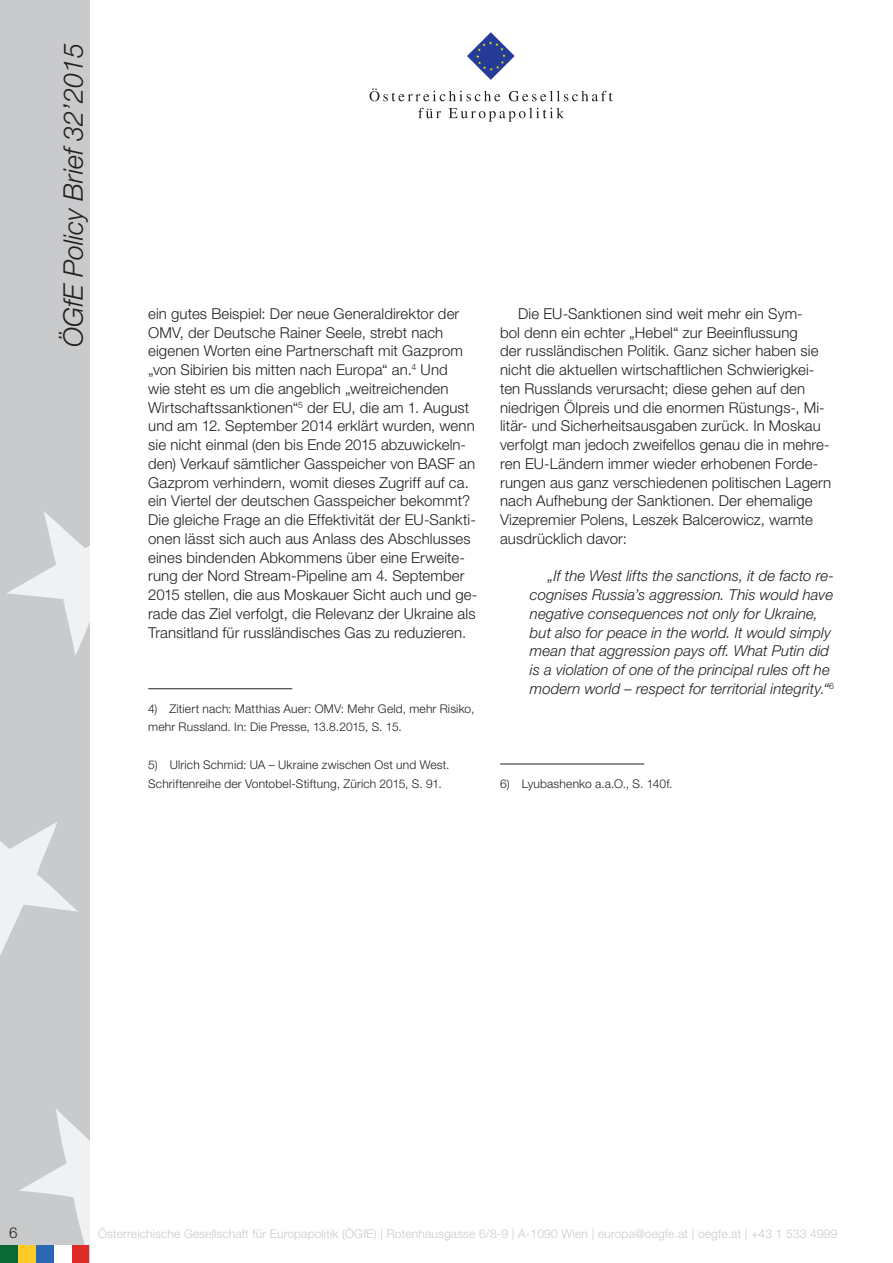
<style>
.page{position:relative;width:893px;height:1263px;background:#fff}
.page>*{position:absolute;margin:0;border:0;box-sizing:border-box;transform-origin:0 0}
.t1{font:italic 300 27px "Helvetica Neue LT Std";color:#231f20}
.Standard_Paragraph{font:300 15px/18.8px "Helvetica Neue LT Std";letter-spacing:.005em;color:#231f20}
.Standard_Paragraph-2{font:italic 300 15px/18.8px "Helvetica Neue LT Std";letter-spacing:.005em;color:#231f20}
.Footnotes{font:300 12px/18.8px "Helvetica Neue LT Std";letter-spacing:.015em;color:#231f20}
.t2{font:300 12px "Helvetica Neue LT Std";letter-spacing:.015em;color:#c9cacc}
</style>
<div class="page">
<div style="left:0;top:0;width:89px;height:1263px;background:#c9cacc"></div>
<svg style="left:19px;top:1109px;width:70px;height:136px"></svg>
<svg style="left:0;top:822px;width:78px;height:134px"></svg>
<svg style="left:7px;top:511px;width:82px;height:144px"></svg>
<div style="left:18px;top:1245px;width:18px;height:18px;background:#fecb26"></div>
<div style="left:36px;top:1245px;width:18px;height:18px;background:#2b68b3"></div>
<div style="left:71px;top:1245px;width:18px;height:18px;background:#de2b26"></div>
<div style="left:0;top:1245px;width:18px;height:18px;background:#0b6936"></div>
<div style="left:54px;top:1245px;width:17px;height:18px;background:#fff"></div>
<svg style="left:467px;top:32px;width:48px;height:48px"></svg>
<svg style="left:370px;top:88px;width:130px;height:13px"></svg>
<svg style="left:509px;top:91px;width:104px;height:10px"></svg>
<svg style="left:418px;top:108px;width:23px;height:10px"></svg>
<svg style="left:449px;top:108px;width:115px;height:14px"></svg>
<hr style="left:148px;top:688px;width:144px;height:1px;background:#231f20">
<hr style="left:500px;top:764px;width:144px;height:1px;background:#231f20">
<h1 class="t1" style="left:57px;top:347px;width:305px;rotate:-90deg">ÖGfE Policy Brief 32’2015</h1>
<p class="Standard_Paragraph" style="left:148px;top:304px;width:331px">ein gutes Beispiel: Der neue Generaldirektor der OMV, der Deutsche Rainer Seele, strebt nach eigenen Worten eine Partnerschaft mit Gazprom „von Sibirien bis mitten nach Europa“ an.<sup>4</sup> Und<br>wie steht es um die angeblich „weitreichenden Wirtschaftssanktionen“<sup>5</sup> der EU, die am 1. August und am 12. September 2014 erklärt wurden, wenn sie nicht einmal (den bis Ende 2015 abzuwickeln&shy;den) Verkauf sämtlicher Gasspeicher von BASF an Gazprom verhindern, womit dieses Zugriff auf ca. ein Viertel der deutschen Gasspeicher bekommt?<br>Die gleiche Frage an die Effektivität der EU-Sankti&shy;onen lässt sich auch aus Anlass des Abschlusses eines bindenden Abkommens über eine Erweite&shy;rung der Nord Stream-Pipeline am 4. September 2015 stellen, die aus Moskauer Sicht auch und ge&shy;rade das Ziel verfolgt, die Relevanz der Ukraine als Transitland für russländisches Gas zu reduzieren.</p>
<p class="Footnotes" style="left:148px;top:699px;width:328px">4) Zitiert nach: Matthias Auer: OMV: Mehr Geld, mehr Risiko, mehr Russland. In: Die Presse, 13.8.2015, S. 15.</p>
<p class="Footnotes" style="left:148px;top:755px;width:303px">5) Ulrich Schmid: UA – Ukraine zwischen Ost und West.<br>Schriftenreihe der Vontobel-Stiftung, Zürich 2015, S. 91.</p>
<p class="Standard_Paragraph" style="left:500px;top:304px;width:332px;text-indent:18px">Die EU-Sanktionen sind weit mehr ein Sym-<br>bol denn ein echter „Hebel“ zur Beeinflussung<br>der russländischen Politik. Ganz sicher haben sie nicht die aktuellen wirtschaftlichen Schwierigkei&shy;ten Russlands verursacht; diese gehen auf den niedrigen Ölpreis und die enormen Rüstungs-, Mi&shy;litär- und Sicherheitsausgaben zurück. In Moskau verfolgt man jedoch zweifellos genau die in mehre&shy;ren EU-Ländern immer wieder erhobenen Forde&shy;rungen aus ganz verschiedenen politischen Lagern nach Aufhebung der Sanktionen. Der ehemalige Vizepremier Polens, Leszek Balcerowicz, warnte ausdrücklich davor:</p>
<p class="Standard_Paragraph-2" style="left:530px;top:566px;width:306px;text-indent:18px">„If the West lifts the sanctions, it de facto re&shy;cognises Russia’s aggression. This would have negative consequences not only for Ukraine, but also for peace in the world. It would simply mean that aggression pays off. What Putin did is a violation of one of the principal rules oft he modern world – respect for territorial integrity.“<sup>6</sup></p>
<p class="Footnotes" style="left:500px;top:774px;width:174px">6) Lyubashenko a.a.O., S. 140f.</p>
<p class="Standard_Paragraph" style="left:9px;top:1222px;width:10px">6</p>
<p class="t2" style="left:98px;top:1226px;width:741px">Österreichische Gesellschaft für Europapolitik (ÖGfE) | Rotenhausgasse 6/8-9 | A-1090 Wien | europa@oegfe.at | oegfe.at | +43 1 533 4999</p>
</div>
